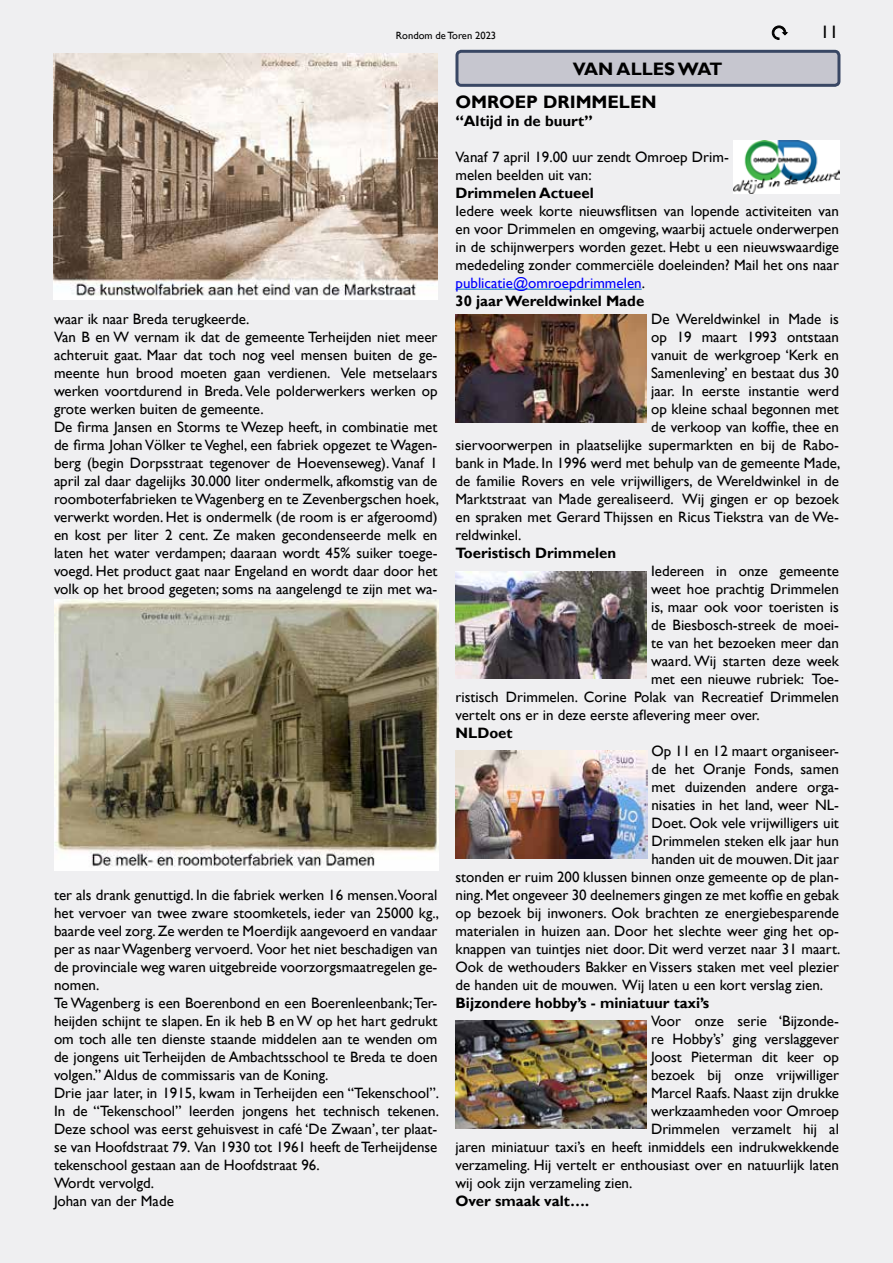
<style>
.page{position:relative;width:893px;height:1263px;background:#ecebee}
.page>*{position:absolute;margin:0;border:0;box-sizing:border-box;transform-origin:0 0}
.t1{font:700 18px "Gill Sans";color:#000}
.t2{font:18px "Gill Sans";color:#000}
.t3{font:15px/18px "Gill Sans";color:#000}
.t4{font:700 15px "Gill Sans";color:#000}
.t5{font:10.5px "Gill Sans";color:#000}
.s1{color:#00f}
.s2{font-weight:700}
</style>
<div class="page">
<svg style="left:772px;top:26px;width:15px;height:14px"></svg>
<hr style="left:455px;top:289px;width:187px;height:1px;background:#0070c0">
<div style="left:457px;top:51px;width:382px;height:34px;background:#c6c6cf;border-radius:4px"></div>
<div style="left:455px;top:50px;width:385px;height:37px;border:3px solid #394764;border-radius:4px"></div>
<img style="left:54px;top:53px;width:384px;height:246px">
<img style="left:55px;top:599px;width:384px;height:271px">
<img style="left:733px;top:140px;width:106px;height:54px">
<img style="left:455px;top:315px;width:192px;height:107px">
<img style="left:455px;top:571px;width:192px;height:108px">
<img style="left:456px;top:751px;width:191px;height:107px">
<img style="left:455px;top:1020px;width:192px;height:108px">
<p class="t5" style="left:396px;top:29px;width:102px">Rondom de Toren 2023</p>
<p class="t2" style="left:820px;top:22px;width:19px">11</p>
<p class="t3" style="left:54px;top:310px;width:386px">waar ik naar Breda terugkeerde.<br>Van B en W vernam ik dat de gemeente Terheijden niet meer achteruit gaat. Maar dat toch nog veel mensen buiten de ge&shy;meente hun brood moeten gaan verdienen. Vele metselaars werken voortdurend in Breda. Vele polderwerkers werken op grote werken buiten de gemeente.<br>De firma Jansen en Storms te Wezep heeft, in combinatie met de firma Johan Völker te Veghel, een fabriek opgezet te Wagen&shy;berg (begin Dorpsstraat tegenover de Hoevenseweg). Vanaf 1 april zal daar dagelijks 30.000 liter ondermelk, afkomstig van de roomboterfabrieken te Wagenberg en te Zevenbergschen hoek, verwerkt worden. Het is ondermelk (de room is er afgeroomd) en kost per liter 2 cent. Ze maken gecondenseerde melk en laten het water verdampen; daaraan wordt 45% suiker toege&shy;voegd. Het product gaat naar Engeland en wordt daar door het volk op het brood gegeten; soms na aangelengd te zijn met wa-</p>
<p class="t3" style="left:54px;top:886px;width:386px">ter als drank genuttigd. In die fabriek werken 16 mensen.Vooral het vervoer van twee zware stoomketels, ieder van 25000 kg., baarde veel zorg. Ze werden te Moerdijk aangevoerd en vandaar per as naar Wagenberg vervoerd. Voor het niet beschadigen van de provinciale weg waren uitgebreide voorzorgsmaatregelen ge&shy;nomen.<br>Te Wagenberg is een Boerenbond en een Boerenleenbank; Ter&shy;heijden schijnt te slapen. En ik heb B en W op het hart gedrukt om toch alle ten dienste staande middelen aan te wenden om de jongens uit Terheijden de Ambachtsschool te Breda te doen volgen.” Aldus de commissaris van de Koning.<br>Drie jaar later, in 1915, kwam in Terheijden een “Tekenschool”.<br>In de “Tekenschool” leerden jongens het technisch tekenen.<br>Deze school was eerst gehuisvest in café ‘De Zwaan’, ter plaat&shy;se van Hoofdstraat 79. Van 1930 tot 1961 heeft de Terheijdense tekenschool gestaan aan de Hoofdstraat 96.<br>Wordt vervolgd.<br>Johan van der Made</p>
<p class="t1" style="left:573px;top:58px;width:151px">VAN ALLES WAT</p>
<p class="t1" style="left:455px;top:91px;width:203px">OMROEP DRIMMELEN</p>
<p class="t4" style="left:455px;top:112px;width:139px">“Altijd in de buurt”</p>
<p class="t3" style="left:455px;top:148px;width:275px">Vanaf 7 april 19.00 uur zendt Omroep Drim&shy;melen beelden uit van:</p>
<p class="t4" style="left:455px;top:184px;width:140px">Drimmelen Actueel</p>
<p class="t3" style="left:455px;top:202px;width:385px">Iedere week korte nieuwsflitsen van lopende activiteiten van en voor Drimmelen en omgeving, waarbij actuele onderwerpen in de schijnwerpers worden gezet. Hebt u een nieuwswaardige mededeling zonder commerciële doeleinden? Mail het ons naar <span class="s1">publicatie@omroepdrimmelen</span>.<br><span class="s2">30 jaar Wereldwinkel Made</span></p>
<p class="t3" style="left:651px;top:310px;width:189px">De Wereldwinkel in Made is</p>
<p class="t3" style="left:651px;top:328px;width:189px">op 19 maart 1993 ontstaan</p>
<p class="t3" style="left:651px;top:346px;width:189px">vanuit de werkgroep ‘Kerk en</p>
<p class="t3" style="left:651px;top:364px;width:189px">Samenleving’ en bestaat dus 30</p>
<p class="t3" style="left:651px;top:382px;width:189px">jaar. In eerste instantie werd</p>
<p class="t3" style="left:651px;top:400px;width:189px">op kleine schaal begonnen met</p>
<p class="t3" style="left:651px;top:418px;width:189px">de verkoop van koffie, thee en</p>
<p class="t3" style="left:455px;top:436px;width:385px">siervoorwerpen in plaatselijke supermarkten en bij de Rabo-</p>
<p class="t3" style="left:455px;top:454px;width:386px">bank in Made. In 1996 werd met behulp van de gemeente Made,</p>
<p class="t3" style="left:455px;top:472px;width:385px">de familie Rovers en vele vrijwilligers, de Wereldwinkel in de</p>
<p class="t3" style="left:455px;top:490px;width:385px">Marktstraat van Made gerealiseerd. Wij gingen er op bezoek</p>
<p class="t3" style="left:455px;top:508px;width:385px">en spraken met Gerard Thijssen en Ricus Tiekstra van de We-</p>
<p class="t3" style="left:455px;top:526px;width:67px">reldwinkel.</p>
<p class="t4" style="left:455px;top:544px;width:162px">Toeristisch Drimmelen</p>
<p class="t3" style="left:651px;top:562px;width:189px">Iedereen in onze gemeente</p>
<p class="t3" style="left:651px;top:580px;width:189px">weet hoe prachtig Drimmelen</p>
<p class="t3" style="left:651px;top:598px;width:189px">is, maar ook voor toeristen is</p>
<p class="t3" style="left:651px;top:616px;width:189px">de Biesbosch-streek de moei-</p>
<p class="t3" style="left:651px;top:634px;width:189px">te van het bezoeken meer dan</p>
<p class="t3" style="left:651px;top:652px;width:189px">waard. Wij starten deze week</p>
<p class="t3" style="left:651px;top:670px;width:189px">met een nieuwe rubriek: Toe-</p>
<p class="t3" style="left:455px;top:688px;width:385px">ristisch Drimmelen. Corine Polak van Recreatief Drimmelen</p>
<p class="t3" style="left:455px;top:706px;width:306px">vertelt ons er in deze eerste aflevering meer over.</p>
<p class="t4" style="left:455px;top:724px;width:59px">NLDoet</p>
<p class="t3" style="left:651px;top:742px;width:189px">Op 11 en 12 maart organiseer-</p>
<p class="t3" style="left:651px;top:760px;width:189px">de het Oranje Fonds, samen</p>
<p class="t3" style="left:651px;top:778px;width:189px">met duizenden andere orga-</p>
<p class="t3" style="left:651px;top:796px;width:189px">nisaties in het land, weer NL-</p>
<p class="t3" style="left:651px;top:814px;width:189px">Doet. Ook vele vrijwilligers uit</p>
<p class="t3" style="left:651px;top:832px;width:189px">Drimmelen steken elk jaar hun</p>
<p class="t3" style="left:651px;top:850px;width:189px">handen uit de mouwen. Dit jaar</p>
<p class="t3" style="left:455px;top:868px;width:385px">stonden er ruim 200 klussen binnen onze gemeente op de plan-</p>
<p class="t3" style="left:455px;top:886px;width:385px">ning. Met ongeveer 30 deelnemers gingen ze met koffie en gebak</p>
<p class="t3" style="left:455px;top:904px;width:385px">op bezoek bij inwoners. Ook brachten ze energiebesparende</p>
<p class="t3" style="left:455px;top:922px;width:385px">materialen in huizen aan. Door het slechte weer ging het op-</p>
<p class="t3" style="left:455px;top:940px;width:386px">knappen van tuintjes niet door. Dit werd verzet naar 31 maart.</p>
<p class="t3" style="left:455px;top:958px;width:385px">Ook de wethouders Bakker en Vissers staken met veel plezier</p>
<p class="t3" style="left:455px;top:976px;width:369px">de handen uit de mouwen. Wij laten u een kort verslag zien.</p>
<p class="t4" style="left:455px;top:994px;width:255px">Bijzondere hobby’s - miniatuur taxi’s</p>
<p class="t3" style="left:651px;top:1012px;width:189px">Voor onze serie ‘Bijzonde-</p>
<p class="t3" style="left:651px;top:1030px;width:189px">re Hobby’s’ ging verslaggever</p>
<p class="t3" style="left:651px;top:1048px;width:189px">Joost Pieterman dit keer op</p>
<p class="t3" style="left:651px;top:1066px;width:189px">bezoek bij onze vrijwilliger</p>
<p class="t3" style="left:651px;top:1084px;width:189px">Marcel Raafs. Naast zijn drukke</p>
<p class="t3" style="left:651px;top:1102px;width:189px">werkzaamheden voor Omroep</p>
<p class="t3" style="left:651px;top:1120px;width:189px">Drimmelen verzamelt hij al</p>
<p class="t3" style="left:455px;top:1138px;width:385px">jaren miniatuur taxi’s en heeft inmiddels een indrukwekkende</p>
<p class="t3" style="left:455px;top:1156px;width:385px">verzameling. Hij vertelt er enthousiast over en natuurlijk laten</p>
<p class="t3" style="left:455px;top:1174px;width:178px">wij ook zijn verzameling zien.</p>
<p class="t4" style="left:455px;top:1192px;width:135px">Over smaak valt….</p>
</div>
